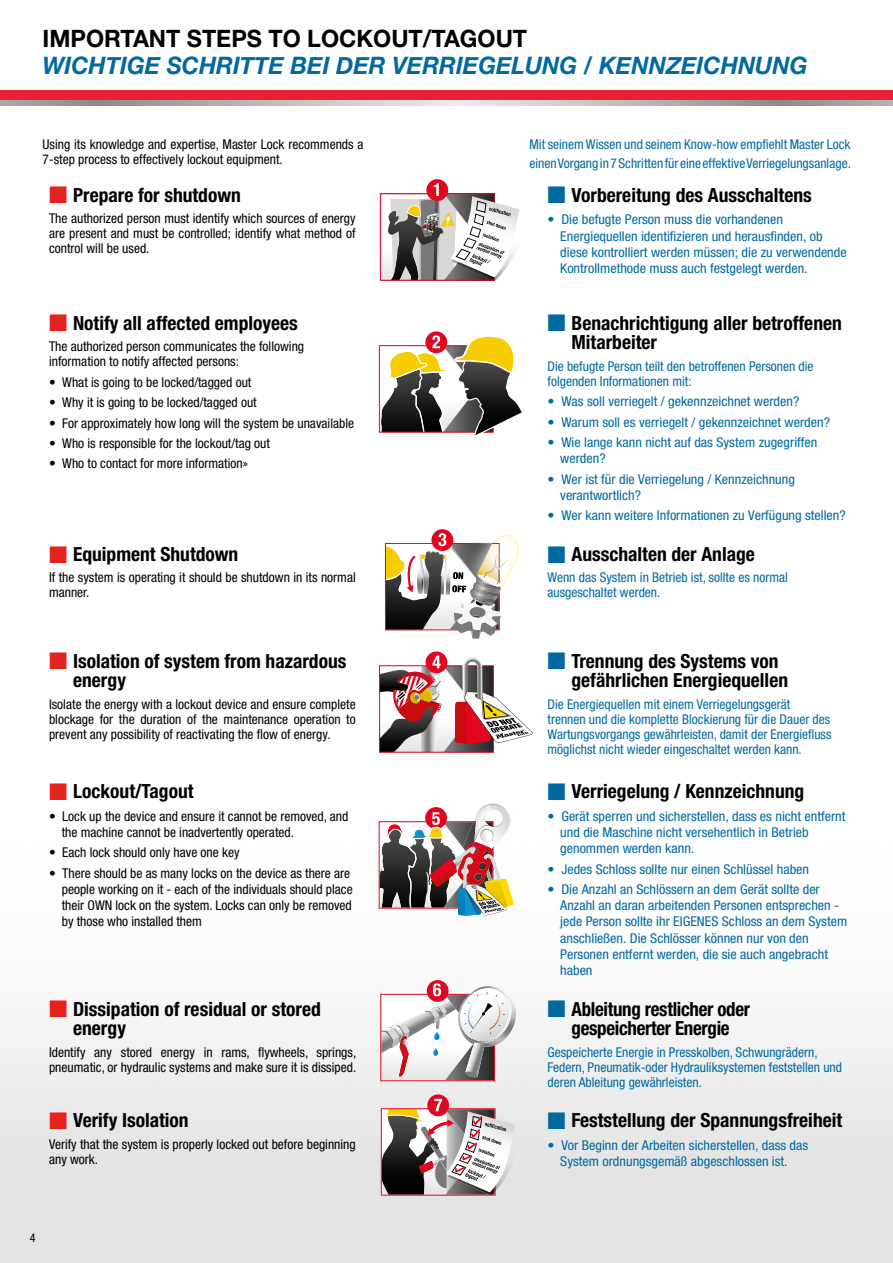
<style>
.page{position:relative;width:893px;height:1263px;background:#fff}
.page>*{position:absolute;margin:0;border:0;box-sizing:border-box;transform-origin:0 0}
.t1{font:italic 700 24px "Helvetica Neue";color:#0069a0}
.t2{font:700 24px "Helvetica Neue LT Std";color:#000}
.t3{font:700 condensed 19.5px/19.5px "Helvetica Neue";color:#000}
.t4{font:condensed 13.5px/16.2px "Helvetica Neue LT Std";color:#0069a0;scale:1.05 1}
.t5{font:condensed 13.5px/15px "Helvetica Neue";color:#000}
.t6{font:condensed 13.5px/15px "Helvetica Neue";color:#0069a0}
.t7{font:condensed 13.5px/16.2px "Helvetica Neue LT Std";color:#000}
.t8{font:condensed 12px "Helvetica Neue LT Std";color:#000}
.s1{color:#e5231d}
.s2{color:#0069a0}
</style>
<div class="page">
<img style="left:367px;top:1011px;width:53px;height:252px">
<div style="left:0;top:90px;width:893px;height:16px;background:#e62239"></div>
<svg style="left:0;top:100px;width:893px;height:6px;background:#b6b6b5"></svg>
<svg style="left:425px;top:331px;width:22px;height:22px"></svg>
<svg style="left:379px;top:333px;width:143px;height:103px"></svg>
<svg style="left:427px;top:980px;width:22px;height:22px"></svg>
<svg style="left:380px;top:983px;width:131px;height:98px"></svg>
<svg style="left:427px;top:1094px;width:22px;height:22px"></svg>
<svg style="left:381px;top:1099px;width:134px;height:97px"></svg>
<svg style="left:426px;top:179px;width:22px;height:22px"></svg>
<svg style="left:380px;top:183px;width:139px;height:98px"></svg>
<svg style="left:426px;top:651px;width:21px;height:22px"></svg>
<svg style="left:379px;top:655px;width:154px;height:98px"></svg>
<svg style="left:431px;top:529px;width:22px;height:22px"></svg>
<svg style="left:385px;top:533px;width:134px;height:106px"></svg>
<img style="left:486px;top:803px;width:13px;height:2px">
<svg style="left:379px;top:805px;width:135px;height:111px"></svg>
<img style="left:426px;top:214px;width:26px;height:25px">
<h1 class="t2" style="left:43px;top:24px;width:486px">IMPORTANT STEPS TO LOCKOUT/TAGOUT</h1>
<h1 class="t1" style="left:43px;top:47px;width:766px">WICHTIGE SCHRITTE BEI DER VERRIEGELUNG / KENNZEICHNUNG</h1>
<p class="t5" style="left:43px;top:137px;width:323px">Using its knowledge and expertise, Master Lock recommends a<br>7-step process to effectively lockout equipment.</p>
<p class="t6" style="left:529px;top:135px;width:323px;line-height:19.2px">Mit seinem Wissen und seinem Know-how empfiehlt Master Lock einen Vorgang in 7 Schritten für eine effektive Verriegelungsanlage.</p>
<h2 class="t3" style="left:49px;top:185px;width:193px"><span class="s1">■</span> Prepare for shutdown</h2>
<p class="t5" style="left:49px;top:211px;width:308px;text-align:justify">The authorized person must identify which sources of energy are present and must be controlled; identify what method of control will be used.</p>
<h2 class="t3" style="left:49px;top:313px;width:250px"><span class="s1">■</span> Notify all affected employees</h2>
<p class="t5" style="left:49px;top:339px;width:257px">The authorized person communicates the following information to notify affected persons:</p>
<p class="t7" style="left:49px;top:374px;width:204px">• What is going to be locked/tagged out</p>
<p class="t7" style="left:49px;top:394px;width:209px">• Why it is going to be locked/tagged out</p>
<p class="t7" style="left:49px;top:415px;width:306px">• For approximately how long will the system be unavailable</p>
<p class="t7" style="left:49px;top:435px;width:222px">• Who is responsible for the lockout/tag out</p>
<p class="t7" style="left:49px;top:455px;width:200px">• Who to contact for more information»</p>
<h2 class="t3" style="left:49px;top:544px;width:191px"><span class="s1">■</span> Equipment Shutdown</h2>
<p class="t5" style="left:49px;top:570px;width:308px">If the system is operating it should be shutdown in its normal manner.</p>
<h2 class="t3" style="left:73px;top:651px;width:275px;text-indent:-24px"><span class="s1">■</span> Isolation of system from hazardous energy</h2>
<p class="t5" style="left:49px;top:696px;width:308px;text-align:justify">Isolate the energy with a lockout device and ensure complete blockage for the duration of the maintenance operation to prevent any possibility of reactivating the flow of energy.</p>
<h2 class="t3" style="left:49px;top:781px;width:146px"><span class="s1">■</span> Lockout/Tagout</h2>
<p class="t7" style="left:62px;top:808px;width:288px;text-indent:-13px">• Lock up the device and ensure it cannot be removed, and the machine cannot be inadvertently operated.</p>
<p class="t7" style="left:49px;top:844px;width:192px">• Each lock should only have one key</p>
<p class="t7" style="left:62px;top:865px;width:292px;text-indent:-13px">• There should be as many locks on the device as there are people working on it - each of the individuals should place their OWN lock on the system. Locks can only be removed by those who installed them</p>
<h2 class="t3" style="left:73px;top:999px;width:249px;text-indent:-24px"><span class="s1">■</span> Dissipation of residual or stored energy</h2>
<p class="t5" style="left:49px;top:1044px;width:309px">Identify any stored energy in rams, flywheels, springs, pneumatic, or hydraulic systems and make sure it is dissiped.</p>
<h2 class="t3" style="left:49px;top:1110px;width:141px"><span class="s1">■</span> Verify Isolation</h2>
<p class="t5" style="left:49px;top:1136px;width:308px">Verify that the system is properly locked out before beginning any work.</p>
<p class="t8" style="left:30px;top:1230px;width:7px">4</p>
<h2 class="t3" style="left:547px;top:185px;width:266px"><span class="s2">■</span> Vorbereitung des Ausschaltens</h2>
<p class="t4" style="left:560px;top:211px;width:274px;text-indent:-13px">• Die befugte Person muss die vorhandenen Energiequellen identifizieren und herausfinden, ob diese kontrolliert werden müssen; die zu verwendende Kontrollmethode muss auch festgelegt werden.</p>
<h2 class="t3" style="left:571px;top:313px;width:272px;text-indent:-24px"><span class="s2">■</span> Benachrichtigung aller betroffenen<br>Mitarbeiter</h2>
<p class="t6" style="left:547px;top:358px;width:268px">Die befugte Person teilt den betroffenen Personen die folgenden Informationen mit:</p>
<p class="t4" style="left:547px;top:393px;width:241px">• Was soll verriegelt / gekennzeichnet werden?</p>
<p class="t4" style="left:547px;top:414px;width:271px">• Warum soll es verriegelt / gekennzeichnet werden?</p>
<p class="t4" style="left:560px;top:434px;width:246px;text-indent:-13px">• Wie lange kann nicht auf das System zugegriffen werden?</p>
<p class="t4" style="left:560px;top:471px;width:225px;text-indent:-13px">• Wer ist für die Verriegelung / Kennzeichnung verantwortlich?</p>
<p class="t4" style="left:547px;top:507px;width:286px">• Wer kann weitere Informationen zu Verfügung stellen?</p>
<h2 class="t3" style="left:547px;top:544px;width:209px"><span class="s2">■</span> Ausschalten der Anlage</h2>
<p class="t6" style="left:547px;top:570px;width:242px">Wenn das System in Betrieb ist, sollte es normal ausgeschaltet werden.</p>
<h2 class="t3" style="left:571px;top:651px;width:218px;text-indent:-24px"><span class="s2">■</span> Trennung des Systems von gefährlichen Energiequellen</h2>
<p class="t6" style="left:547px;top:696px;width:286px">Die Energiequellen mit einem Verriegelungsgerät trennen und die komplette Blockierung für die Dauer des Wartungsvorgangs gewährleisten, damit der Energiefluss möglichst nicht wieder eingeschaltet werden kann.</p>
<h2 class="t3" style="left:547px;top:781px;width:258px"><span class="s2">■</span> Verriegelung / Kennzeichnung</h2>
<p class="t4" style="left:560px;top:808px;width:273px;text-indent:-13px">• Gerät sperren und sicherstellen, dass es nicht entfernt und die Maschine nicht versehentlich in Betrieb genommen werden kann.</p>
<p class="t4" style="left:547px;top:860px;width:251px">• Jedes Schloss sollte nur einen Schlüssel haben</p>
<p class="t4" style="left:560px;top:881px;width:275px;text-indent:-13px">• Die Anzahl an Schlössern an dem Gerät sollte der Anzahl an daran arbeitenden Personen entsprechen - jede Person sollte ihr EIGENES Schloss an dem System anschließen. Die Schlösser können nur von den Personen entfernt werden, die sie auch angebracht haben</p>
<h2 class="t3" style="left:547px;top:999px;width:204px;text-align:center"><span class="s2">■</span> Ableitung restlicher oder gespeicherter Energie</h2>
<p class="t6" style="left:547px;top:1044px;width:296px">Gespeicherte Energie in Presskolben, Schwungrädern,<br>Federn, Pneumatik-oder Hydrauliksystemen feststellen und deren Ableitung gewährleisten.</p>
<h2 class="t3" style="left:547px;top:1110px;width:296px"><span class="s2">■</span> Feststellung der Spannungsfreiheit</h2>
<p class="t4" style="left:547px;top:1137px;width:250px;text-align:center">• Vor Beginn der Arbeiten sicherstellen, dass das<br>System ordnungsgemäß abgeschlossen ist.</p>
</div>
